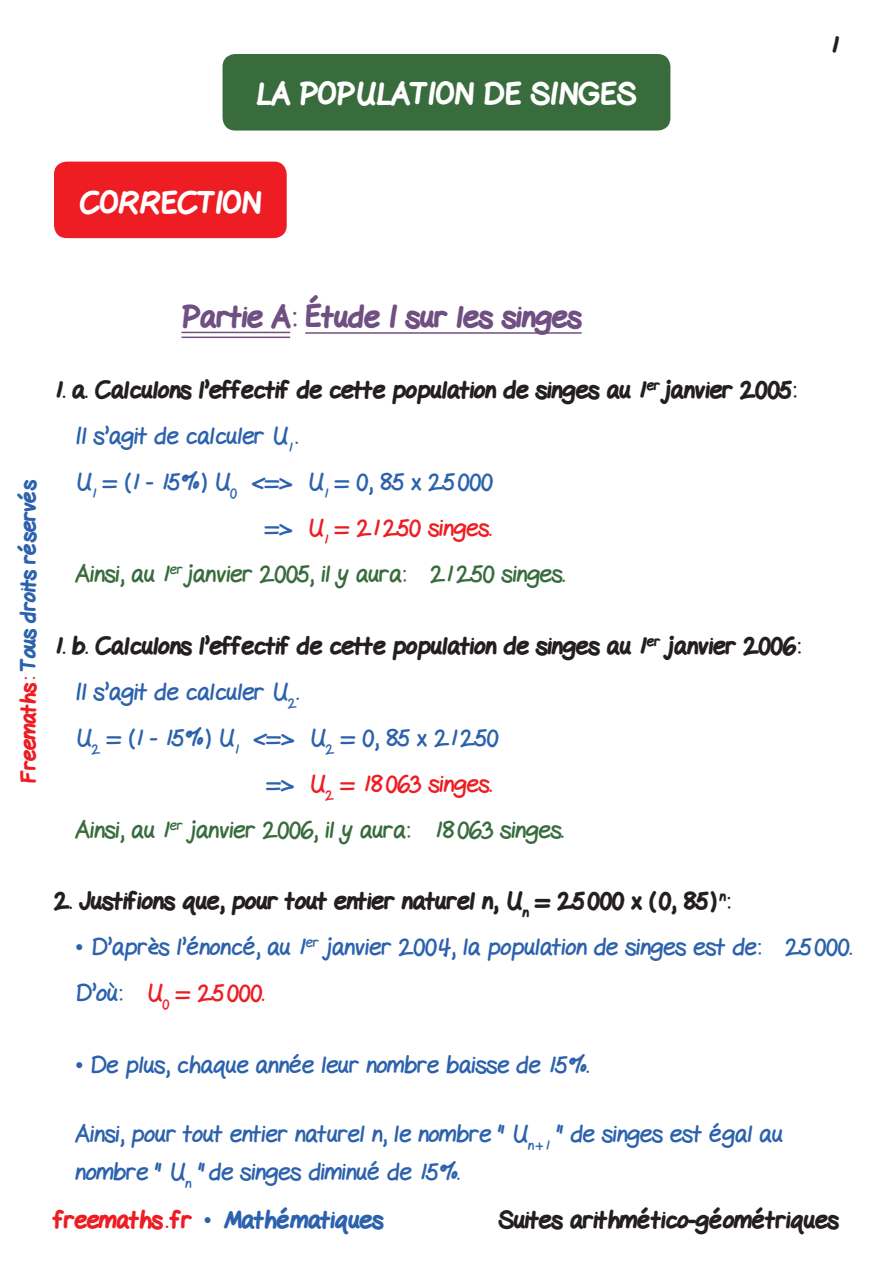
<style>
.page{position:relative;width:893px;height:1263px;background:#fff}
.page>*{position:absolute;margin:0;border:0;box-sizing:border-box;transform-origin:0 0}
.t1{font:800 30px "Gel Pen";color:#fff}
.t2{font:800 30px "Gel Pen";color:#704f83}
.Texte{font:24px/37.5px "Gel Pen";color:#2c62ad}
.Sous_titre{font:800 24px "Gel Pen";color:#231f20}
.Texte-2{font:24px "Gel Pen";color:#386c3d}
.Texte-3{font:24px "Gel Pen";color:#ee1d23}
.t3{font:800 24px "Gel Pen";color:#2c62ad}
.t4{font:800 21px "Gel Pen";letter-spacing:-.01em;color:#2c62ad}
.s1{color:#ee1d23}
.s2{color:#2c62ad}
.s3{font-family:"Times New Roman"}
.s4{font-family:"Times New Roman";font-weight:400}
</style>
<div class="page">
<div style="left:54px;top:162px;width:233px;height:76px;background:#ee1d23;border-radius:13px"></div>
<div style="left:223px;top:54px;width:447px;height:77px;background:#386c3d;border-radius:13px"></div>
<hr style="left:181px;top:337px;width:109px;height:1px;background:#704f83">
<hr style="left:181px;top:332px;width:109px;height:1px;background:#704f83">
<hr style="left:305px;top:332px;width:277px;height:2px;background:#704f83">
<p class="t1" style="left:256px;top:72px;width:381px">LA POPULATION DE SINGES</p>
<p class="Sous_titre" style="left:830px;top:27px;width:10px">1</p>
<p class="t1" style="left:80px;top:181px;width:183px">CORRECTION</p>
<p class="t4" style="left:13px;top:783px;width:305px;rotate:-90deg"><span class="s1">Freemaths:</span> Tous droits réservés</p>
<p class="t2" style="left:182px;top:295px;width:402px">Partie A: Étude I sur les singes</p>
<p class="Sous_titre" style="left:54px;top:373px;width:744px">1. a. Calculons l’effectif de cette population de singes au 1<sup>er</sup> janvier 2005:</p>
<p class="Texte" style="left:75px;top:416px;width:224px">Il s’agit de calculer U<sub>1</sub> .</p>
<p class="Texte" style="left:75px;top:462px;width:419px">U<sub>1</sub> = (1 - 15%) U<sub>0</sub> &lt;=&gt; U<sub>1</sub> = 0, 85 x 25 000</p>
<p class="Texte-3" style="left:265px;top:511px;width:228px"><span class="s2">=&gt;</span> U<sub>1</sub> = 21250 singes.</p>
<p class="Texte-2" style="left:75px;top:557px;width:491px">Ainsi, au 1<sup>er</sup> janvier 2005, il y aura: 21250 singes.</p>
<p class="Sous_titre" style="left:54px;top:628px;width:748px">1. b. Calculons l’effectif de cette population de singes au 1<sup>er</sup> janvier 2006:</p>
<p class="Texte" style="left:75px;top:671px;width:225px">Il s’agit de calculer U<sub>2</sub>.</p>
<p class="Texte" style="left:75px;top:717px;width:425px">U<sub>2</sub> = (1 - 15%) U<sub>1</sub> &lt;=&gt; U<sub>2</sub> = 0, 85 x 21250</p>
<p class="Texte-3" style="left:267px;top:766px;width:226px"><span class="s2">=&gt;</span> U<sub>2</sub> = 18063 singes.</p>
<p class="Texte-2" style="left:75px;top:812px;width:490px">Ainsi, au 1<sup>er</sup> janvier 2006, il y aura: 18063 singes.</p>
<p class="Sous_titre" style="left:54px;top:883px;width:678px">2. Justifions que, pour tout entier naturel n, U<sub>n</sub> = 25000 x (0, 85) <sup>n</sup>:</p>
<p class="Texte" style="left:75px;top:927px;width:778px"><span class="s3">•</span> D’après l’énoncé, au 1<sup>er</sup> janvier 2004, la population de singes est de: 25 000.</p>
<p class="Texte-3" style="left:75px;top:975px;width:191px"><span class="s2">D’où:</span> U<sub>0</sub> = 25 000.</p>
<p class="Texte" style="left:75px;top:1044px;width:515px"><span class="s3">•</span> De plus, chaque année leur nombre baisse de 15%.</p>
<p class="Texte" style="left:75px;top:1113px;width:709px">Ainsi, pour tout entier naturel n, le nombre " U<sub>n+1</sub> " de singes est égal au nombre " U<sub>n</sub> " de singes diminué de 15%.</p>
<p class="t3" style="left:54px;top:1202px;width:331px"><span class="s1">freemaths . fr</span> <span class="s4">•</span> Mathématiques</p>
<p class="Sous_titre" style="left:498px;top:1202px;width:342px">Suites arithmético-géométriques</p>
</div>
